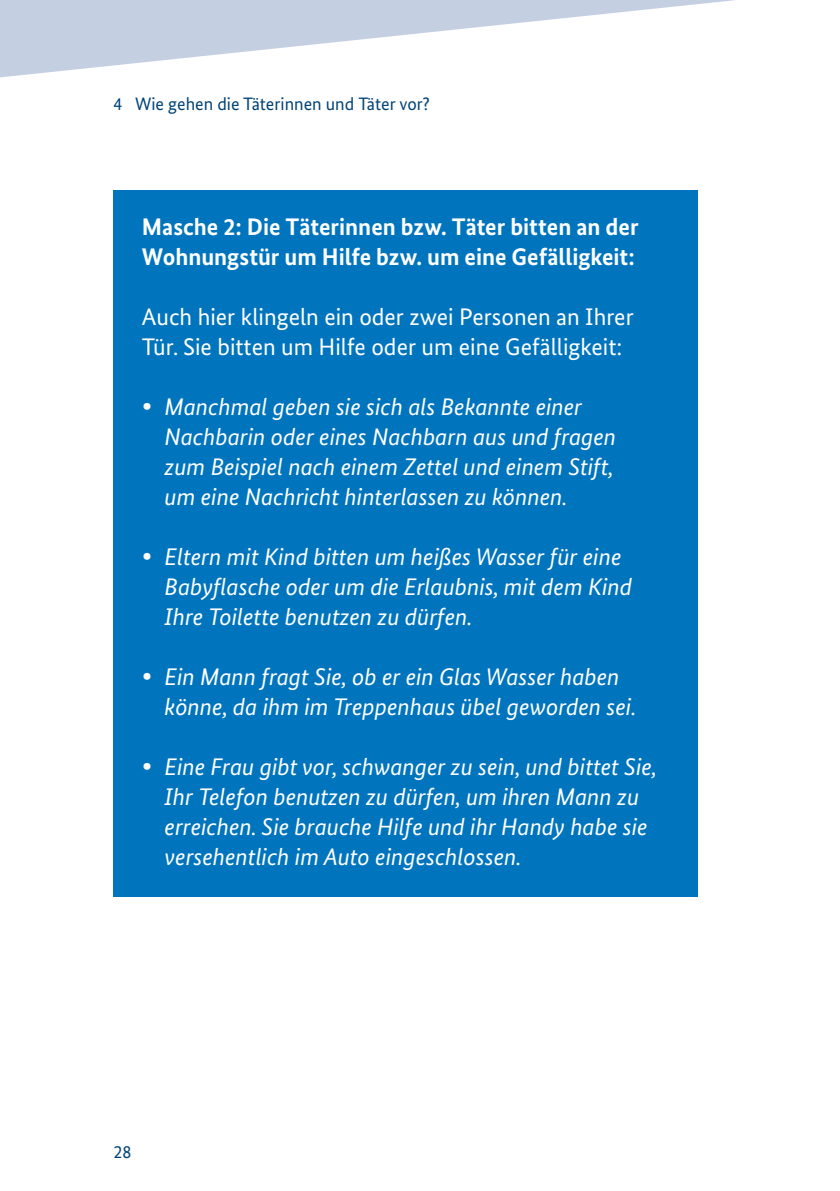
<style>
.page{position:relative;width:840px;height:1191px;background:#fff}
.page>*{position:absolute;margin:0;border:0;box-sizing:border-box;transform-origin:0 0}
.t1{font:italic 24px/30px "Bundes Sans";color:#fff}
.E-Infobox_Tipp_E-01_2-P-Infobox_FT{font:24px/30px "Bundes Sans";color:#fff}
.E-Infobox_Tipp_E-01_1-P-Infobox_HL_4{font:700 24px/30px "Bundes Sans";color:#fff}
.t2{font:18px "Bundes Sans";color:#004377}
</style>
<div class="page">
<svg style="left:0;top:0;width:735px;height:77px;fill:#c5cfe2"></svg>
<div style="left:113px;top:190px;width:584px;height:707px;background:#0075be"></div>
<p class="t2" style="left:113px;top:94px;width:318px">4 Wie gehen die Täterinnen und Täter vor?</p>
<h4 class="E-Infobox_Tipp_E-01_1-P-Infobox_HL_4" style="left:142px;top:211px;width:498px">Masche 2: Die Täterinnen bzw. Täter bitten an der<br>Wohnungstür um Hilfe bzw. um eine Gefälligkeit:</h4>
<p class="E-Infobox_Tipp_E-01_2-P-Infobox_FT" style="left:142px;top:301px;width:493px">Auch hier klingeln ein oder zwei Personen an Ihrer<br>Tür. Sie bitten um Hilfe oder um eine Gefälligkeit:</p>
<p class="t1" style="left:164px;top:391px;width:453px;text-indent:-23px">• Manchmal geben sie sich als Bekannte einer Nachbarin oder eines Nachbarn aus und fragen zum Beispiel nach einem Zettel und einem Stift, um eine Nachricht hinterlassen zu können.</p>
<p class="t1" style="left:164px;top:541px;width:469px;text-indent:-23px">• Eltern mit Kind bitten um heißes Wasser für eine<br>Babyflasche oder um die Erlaubnis, mit dem Kind<br>Ihre Toilette benutzen zu dürfen.</p>
<p class="t1" style="left:164px;top:661px;width:473px;text-indent:-23px">• Ein Mann fragt Sie, ob er ein Glas Wasser haben könne, da ihm im Treppenhaus übel geworden sei.</p>
<p class="t1" style="left:164px;top:751px;width:494px;text-indent:-23px">• Eine Frau gibt vor, schwanger zu sein, und bittet Sie, Ihr Telefon benutzen zu dürfen, um ihren Mann zu erreichen. Sie brauche Hilfe und ihr Handy habe sie versehentlich im Auto eingeschlossen.</p>
<p class="t2" style="left:113px;top:1141px;width:19px">28</p>
</div>
